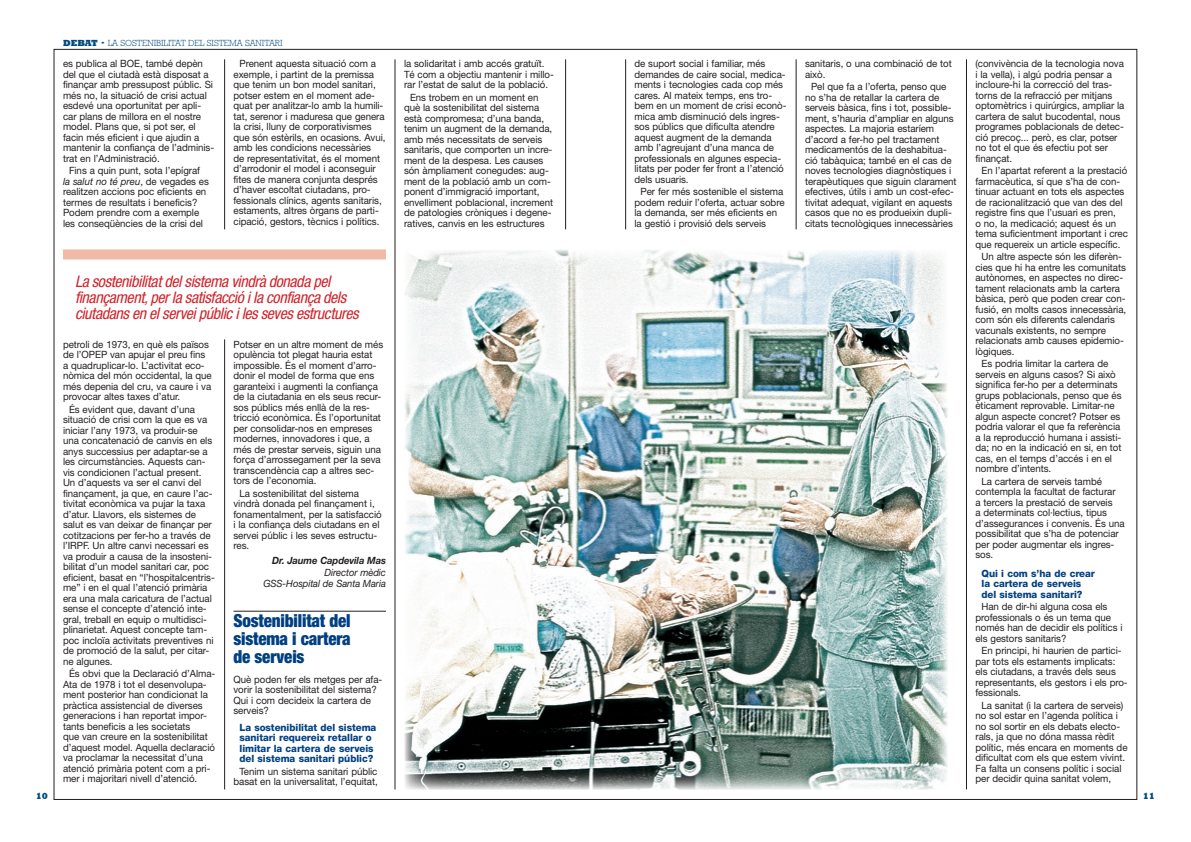
<style>
.page{position:relative;width:1191px;height:842px;background:#fff}
.page>*{position:absolute;margin:0;border:0;box-sizing:border-box;transform-origin:0 0}
.t1{font:900 condensed 18px/18px "Helvetica Neue";letter-spacing:-.01em;color:#004082;text-align:justify;scale:.95 1}
.t2{font:italic condensed 16px/16px "Helvetica Neue";letter-spacing:-.025em;color:#d1232a}
.t3{font:10px/10.5px "Helvetica Neue";letter-spacing:-.005em;color:#231f20}
.t4{font:800 10px/10.5px "Helvetica Neue";letter-spacing:-.005em;color:#004082}
.t5{font:italic 10px/10.5px "Helvetica Neue";letter-spacing:-.01em;color:#231f20;text-align:right;scale:.95 1}
.t6{font:italic 700 10px "Helvetica Neue";letter-spacing:-.01em;color:#231f20;scale:.95 1}
.t7{font:300 9px "Rockwell";letter-spacing:-.01em;color:#014b80}
.t8{font:800 9px "Rockwell";color:#014b80}
.s1{font-weight:800}
.s2{font-style:italic}
</style>
<div class="page">
<hr style="left:233px;top:611px;width:153px;height:1px;background:#231f20">
<hr style="left:224px;top:339px;width:1px;height:450px;background:#231f20">
<hr style="left:224px;top:59px;width:1px;height:170px;background:#231f20">
<hr style="left:395px;top:59px;width:1px;height:730px;background:#231f20">
<hr style="left:565px;top:59px;width:1px;height:170px;background:#231f20">
<hr style="left:625px;top:59px;width:1px;height:170px;background:#231f20">
<hr style="left:796px;top:59px;width:1px;height:170px;background:#231f20">
<hr style="left:966px;top:59px;width:1px;height:730px;background:#231f20">
<div style="left:63px;top:249px;width:323px;height:10px;background:#f0baa6"></div>
<img style="left:404px;top:250px;width:543px;height:539px">
<p class="t7" style="left:63px;top:38px;width:221px"><span class="s1">debat ·</span> LA SOSTENIBILITAT DEL SISTEMA SANITARI</p>
<p class="t3" style="left:63px;top:58px;width:153px">es publica al BOE, també depèn del que el ciutadà està disposat a finançar amb pressupost públic. Si més no, la situació de crisi actual esdevé una oportunitat per apli&shy;car plans de millora en el nostre model. Plans que, si pot ser, el facin més eficient i que ajudin a mantenir la confiança de l’adminis&shy;trat en l’Administració.</p>
<p class="t3" style="left:63px;top:165px;width:147px;text-indent:6px">Fins a quin punt, sota l’epígraf <span class="s2">la salut no té preu</span>, de vegades es realitzen accions poc eficients en termes de resultats i beneficis?<br>Podem prendre com a exemple les conseqüències de la crisi del</p>
<p class="t3" style="left:233px;top:58px;width:154px;text-indent:6px">Prenent aquesta situació com a exemple, i partint de la premissa que tenim un bon model sanitari, potser estem en el moment ade&shy;quat per analitzar-lo amb la humili&shy;tat, serenor i maduresa que genera la crisi, lluny de corporativismes que són estèrils, en ocasions. Avui, amb les condicions necessàries<br>de representativitat, és el moment d’arrodonir el model i aconseguir fites de manera conjunta després d’haver escoltat ciutadans, pro&shy;fessionals clínics, agents sanitaris, estaments, altres òrgans de parti&shy;cipació, gestors, tècnics i polítics.</p>
<p class="t3" style="left:404px;top:58px;width:151px">la solidaritat i amb accés gratuït.<br>Té com a objectiu mantenir i millo&shy;rar l’estat de salut de la població.</p>
<p class="t3" style="left:404px;top:92px;width:151px;text-indent:6px">Ens trobem en un moment en què la sostenibilitat del sistema està compromesa; d’una banda, tenim un augment de la demanda, amb més necessitats de serveis sanitaris, que comporten un incre&shy;ment de la despesa. Les causes són àmpliament conegudes: aug&shy;ment de la població amb un com&shy;ponent d’immigració important, envelliment poblacional, increment de patologies cròniques i degene&shy;ratives, canvis en les estructures</p>
<h2 class="t2" style="left:75px;top:274px;width:285px">La sostenibilitat del sistema vindrà donada pel finançament, per la satisfacció i la confiança dels ciutadans en el servei públic i les seves estructures</h2>
<p class="t3" style="left:63px;top:339px;width:150px">petroli de 1973, en què els països de l’OPEP van apujar el preu fins a quadruplicar-lo. L’activitat eco&shy;nòmica del món occidental, la que més depenia del cru, va caure i va provocar altes taxes d’atur.</p>
<p class="t3" style="left:63px;top:404px;width:153px;text-indent:6px">És evident que, davant d’una situació de crisi com la que es va iniciar l’any 1973, va produir-se una concatenació de canvis en els anys successius per adaptar-se a les circumstàncies. Aquests can&shy;vis condicionen l’actual present.<br>Un d’aquests va ser el canvi del finançament, ja que, en caure l’ac&shy;tivitat econòmica va pujar la taxa d’atur. Llavors, els sistemes de salut es van deixar de finançar per cotitzacions per fer-ho a través de l’IRPF. Un altre canvi necessari es va produir a causa de la insosteni&shy;bilitat d’un model sanitari car, poc eficient, basat en “l’hospitalcentris&shy;me” i en el qual l’atenció primària era una mala caricatura de l’actual sense el concepte d’atenció inte&shy;gral, treball en equip o multidisci&shy;plinarietat. Aquest concepte tam&shy;poc incloïa activitats preventives ni de promoció de la salut, per citar&shy;ne algunes.</p>
<p class="t3" style="left:63px;top:668px;width:154px;text-indent:6px">És obvi que la Declaració d’Alma-Ata de 1978 i tot el desenvolupa&shy;ment posterior han condicionat la pràctica assistencial de diverses generacions i han reportat impor&shy;tants beneficis a les societats<br>que van creure en la sostenibilitat d’aquest model. Aquella declaració va proclamar la necessitat d’una atenció primària potent com a pri&shy;mer i majoritari nivell d’atenció.</p>
<p class="t3" style="left:233px;top:339px;width:151px">Potser en un altre moment de més opulència tot plegat hauria estat impossible. És el moment d’arro&shy;donir el model de forma que ens garanteixi i augmenti la confiança de la ciutadania en els seus recur&shy;sos públics més enllà de la res&shy;tricció econòmica. És l’oportunitat per consolidar-nos en empreses modernes, innovadores i que, a més de prestar serveis, siguin una força d’arrossegament per la seva transcendència cap a altres sec&shy;tors de l’economia.</p>
<p class="t3" style="left:233px;top:488px;width:150px;text-indent:6px">La sostenibilitat del sistema vindrà donada pel finançament i, fonamentalment, per la satisfacció i la confiança dels ciutadans en el servei públic i les seves estructu&shy;res.</p>
<p class="t6" style="left:272px;top:554px;width:121px">Dr. Jaume Capdevila Mas</p>
<p class="t5" style="left:263px;top:567px;width:130px">Director mèdic<br>GSS-Hospital de Santa Maria</p>
<h1 class="t1" style="left:233px;top:612px;width:125px">Sostenibilitat del sistema i cartera de serveis</h1>
<p class="t3" style="left:233px;top:674px;width:150px">Què poden fer els metges per afa&shy;vorir la sostenibilitat del sistema?<br>Qui i com decideix la cartera de serveis?</p>
<p class="t4" style="left:239px;top:722px;width:138px">La sostenibilitat del sistema sanitari requereix retallar o limitar la cartera de serveis del sistema sanitari públic?</p>
<p class="t3" style="left:233px;top:766px;width:146px;text-align:center">Tenim un sistema sanitari públic basat en la universalitat, l’equitat,</p>
<p class="t3" style="left:634px;top:58px;width:153px">de suport social i familiar, més demandes de caire social, medica&shy;ments i tecnologies cada cop més cares. Al mateix temps, ens tro&shy;bem en un moment de crisi econò&shy;mica amb disminució dels ingres&shy;sos públics que dificulta atendre aquest augment de la demanda amb l’agreujant d’una manca de professionals en algunes especia&shy;litats per poder fer front a l’atenció dels usuaris.</p>
<p class="t3" style="left:634px;top:186px;width:152px;text-indent:6px">Per fer més sostenible el sistema podem reduir l’oferta, actuar sobre la demanda, ser més eficients en la gestió i provisió dels serveis</p>
<p class="t3" style="left:805px;top:58px;width:148px">sanitaris, o una combinació de tot això.</p>
<p class="t3" style="left:805px;top:81px;width:153px;text-indent:6px">Pel que fa a l’oferta, penso que no s’ha de retallar la cartera de serveis bàsica, fins i tot, possible&shy;ment, s’hauria d’ampliar en alguns aspectes. La majoria estaríem d’acord a fer-ho pel tractament medicamentós de la deshabitua&shy;ció tabàquica; també en el cas de noves tecnologies diagnòstiques i terapèutiques que siguin clarament efectives, útils i amb un cost-efec&shy;tivitat adequat, vigilant en aquests casos que no es produeixin dupli&shy;citats tecnològiques innecessàries</p>
<p class="t3" style="left:975px;top:58px;width:150px">(convivència de la tecnologia nova i la vella), i algú podria pensar a incloure-hi la correcció del tras&shy;torns de la refracció per mitjans optomètrics i quirúrgics, ampliar la cartera de salut bucodental, nous programes poblacionals de detec&shy;ció precoç... però, es clar, potser no tot el que és efectiu pot ser finançat.</p>
<p class="t3" style="left:975px;top:165px;width:154px;text-indent:6px">En l’apartat referent a la prestació farmacèutica, sí que s’ha de con&shy;tinuar actuant en tots els aspectes de racionalització que van des del registre fins que l’usuari es pren,<br>o no, la medicació; aquest és un tema suficientment important i crec que requereix un article específic.</p>
<p class="t3" style="left:975px;top:251px;width:152px;text-indent:6px">Un altre aspecte són les diferèn&shy;cies que hi ha entre les comunitats autònomes, en aspectes no direc&shy;tament relacionats amb la cartera bàsica, però que poden crear con&shy;fusió, en molts casos innecessària, com són els diferents calendaris vacunals existents, no sempre relacionats amb causes epidemio&shy;lògiques.</p>
<p class="t3" style="left:975px;top:358px;width:148px;text-indent:6px">Es podria limitar la cartera de serveis en alguns casos? Si això significa fer-ho per a determinats grups poblacionals, penso que és èticament reprovable. Limitar-ne algun aspecte concret? Potser es podria valorar el que fa referència a la reproducció humana i assisti&shy;da; no en la indicació en si, en tot cas, en el temps d’accés i en el nombre d’intents.</p>
<p class="t3" style="left:975px;top:476px;width:151px;text-indent:6px">La cartera de serveis també contempla la facultat de facturar<br>a tercers la prestació de serveis<br>a determinats col·lectius, tipus d’assegurances i convenis. És una possibilitat que s’ha de potenciar per poder augmentar els ingres&shy;sos.</p>
<p class="t4" style="left:981px;top:568px;width:115px">Qui i com s’ha de crear la cartera de serveis del sistema sanitari?</p>
<p class="t3" style="left:975px;top:601px;width:149px;text-indent:6px">Han de dir-hi alguna cosa els professionals o és un tema que només han de decidir els polítics i els gestors sanitaris?</p>
<p class="t3" style="left:975px;top:645px;width:154px;text-indent:6px">En principi, hi haurien de partici&shy;par tots els estaments implicats: els ciutadans, a través dels seus representants, els gestors i els pro&shy;fessionals.</p>
<p class="t3" style="left:975px;top:700px;width:154px;text-indent:6px">La sanitat (i la cartera de serveis) no sol estar en l’agenda política i no sol sortir en els debats electo&shy;rals, ja que no dóna massa rèdit polític, més encara en moments de dificultat com els que estem vivint.<br>Fa falta un consens polític i social per decidir quina sanitat volem,</p>
<p class="t8" style="left:36px;top:791px;width:14px">10</p>
<p class="t8" style="left:1143px;top:791px;width:14px">11</p>
</div>
